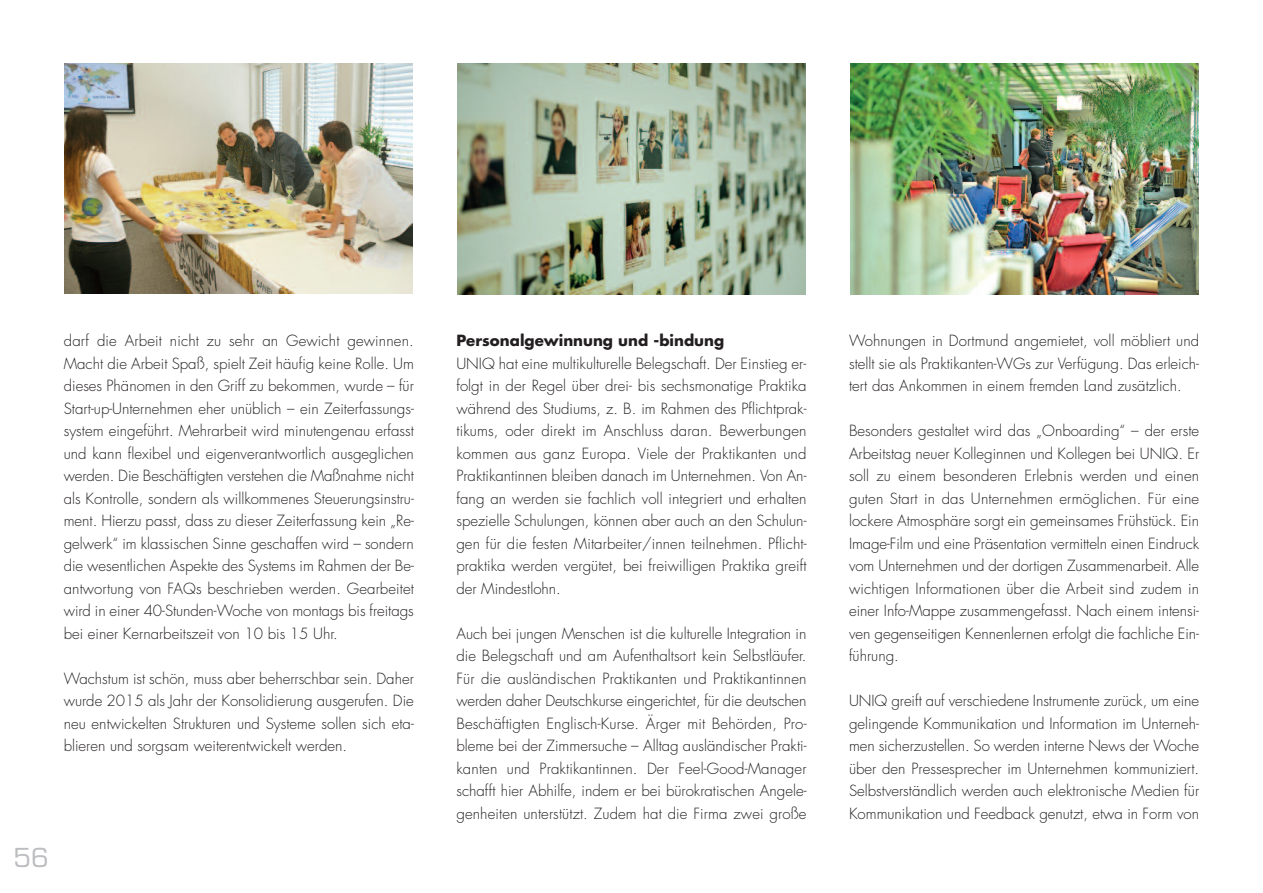
<style>
.page{position:relative;width:1263px;height:893px;background:#fff}
.page>*{position:absolute;margin:0;border:0;box-sizing:border-box;transform-origin:0 0}
.t1{font:25.5px "Eurostile";color:#bcbdc0}
.t2{font:300 15px/22.5px "Futura";color:#231f20;text-align:justify}
.t3{font:700 15px "Futura";color:#231f20}
</style>
<div class="page">
<img style="left:457px;top:64px;width:349px;height:230px">
<img style="left:850px;top:64px;width:348px;height:230px">
<img style="left:65px;top:64px;width:348px;height:230px">
<p class="t2" style="left:64px;top:331px;width:352px">darf die Arbeit nicht zu sehr an Gewicht gewinnen.<br>Macht die Arbeit Spaß, spielt Zeit häufig keine Rolle. Um dieses Phänomen in den Griff zu bekommen, wurde – für Start-up-Unternehmen eher unüblich – ein Zeiterfassungs&shy;system eingeführt. Mehrarbeit wird minutengenau erfasst und kann flexibel und eigenverantwortlich ausgeglichen werden. Die Beschäftigten verstehen die Maßnahme nicht als Kontrolle, sondern als willkommenes Steuerungsinstru&shy;ment. Hierzu passt, dass zu dieser Zeiterfassung kein „Re&shy;gelwerk“ im klassischen Sinne geschaffen wird – sondern die wesentlichen Aspekte des Systems im Rahmen der Be&shy;antwortung von FAQs beschrieben werden. Gearbeitet wird in einer 40-Stunden-Woche von montags bis freitags bei einer Kernarbeitszeit von 10 bis 15 Uhr.</p>
<p class="t2" style="left:64px;top:668px;width:352px">Wachstum ist schön, muss aber beherrschbar sein. Daher wurde 2015 als Jahr der Konsolidierung ausgerufen. Die neu entwickelten Strukturen und Systeme sollen sich eta&shy;blieren und sorgsam weiterentwickelt werden.</p>
<h1 class="t1" style="left:14px;top:848px;width:37px">56</h1>
<p class="t3" style="left:456px;top:334px;width:269px">Personalgewinnung und -bindung</p>
<p class="t2" style="left:456px;top:353px;width:352px">UNIQ hat eine multikulturelle Belegschaft. Der Einstieg er&shy;folgt in der Regel über drei- bis sechsmonatige Praktika während des Studiums, z. B. im Rahmen des Pflichtprak&shy;tikums, oder direkt im Anschluss daran. Bewerbungen kommen aus ganz Europa. Viele der Praktikanten und Praktikantinnen bleiben danach im Unternehmen. Von An&shy;fang an werden sie fachlich voll integriert und erhalten spezielle Schulungen, können aber auch an den Schulun&shy;gen für die festen Mitarbeiter/innen teilnehmen. Pflicht&shy;praktika werden vergütet, bei freiwilligen Praktika greift der Mindestlohn.</p>
<p class="t2" style="left:456px;top:623px;width:352px">Auch bei jungen Menschen ist die kulturelle Integration in die Belegschaft und am Aufenthaltsort kein Selbstläufer.<br>Für die ausländischen Praktikanten und Praktikantinnen werden daher Deutschkurse eingerichtet, für die deutschen Beschäftigten Englisch-Kurse. Ärger mit Behörden, Pro&shy;bleme bei der Zimmersuche – Alltag ausländischer Prakti&shy;kanten und Praktikantinnen. Der Feel-Good-Manager schafft hier Abhilfe, indem er bei bürokratischen Angele&shy;genheiten unterstützt. Zudem hat die Firma zwei große</p>
<p class="t2" style="left:849px;top:331px;width:352px">Wohnungen in Dortmund angemietet, voll möbliert und stellt sie als Praktikanten-WGs zur Verfügung. Das erleich&shy;tert das Ankommen in einem fremden Land zusätzlich.</p>
<p class="t2" style="left:849px;top:421px;width:352px">Besonders gestaltet wird das „Onboarding“ – der erste Arbeitstag neuer Kolleginnen und Kollegen bei UNIQ. Er soll zu einem besonderen Erlebnis werden und einen guten Start in das Unternehmen ermöglichen. Für eine lockere Atmosphäre sorgt ein gemeinsames Frühstück. Ein Image-Film und eine Präsentation vermitteln einen Eindruck vom Unternehmen und der dortigen Zusammenarbeit. Alle wichtigen Informationen über die Arbeit sind zudem in einer Info-Mappe zusammengefasst. Nach einem intensi&shy;ven gegenseitigen Kennenlernen erfolgt die fachliche Ein&shy;führung.</p>
<p class="t2" style="left:849px;top:691px;width:352px">UNIQ greift auf verschiedene Instrumente zurück, um eine gelingende Kommunikation und Information im Unterneh&shy;men sicherzustellen. So werden interne News der Woche über den Pressesprecher im Unternehmen kommuniziert.<br>Selbstverständlich werden auch elektronische Medien für Kommunikation und Feedback genutzt, etwa in Form von</p>
</div>
